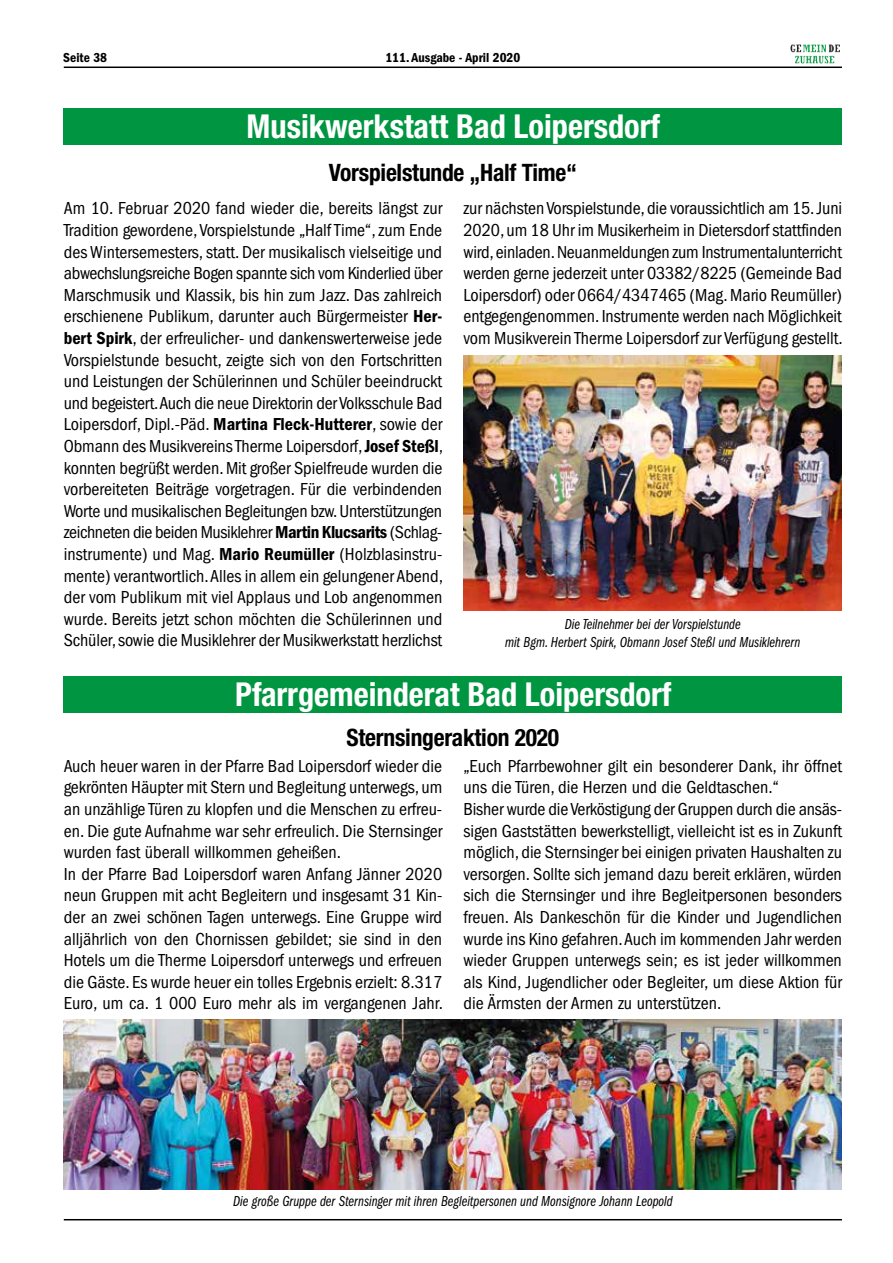
<style>
.page{position:relative;width:893px;height:1263px;background:#fff}
.page>*{position:absolute;margin:0;border:0;box-sizing:border-box;transform-origin:0 0}
.t1{font:700 condensed 33px "Helvetica Neue LT Std";color:#fff}
.t2{font:700 condensed 24px "Helvetica Neue LT Std";letter-spacing:-.01em;color:#000}
.t3{font:condensed 18px/21.6px "ITC Franklin Gothic Std";color:#000}
.t4{font:15px/18px "ITC Franklin Gothic Std Bk Cp It";color:#000;text-align:center}
.t5{font:13.5px "ITC Franklin Gothic Std Dm Cd";color:#000}
.s1{font-family:"ITC Franklin Gothic Std Dm Cd";font-stretch:normal}
</style>
<div class="page">
<hr style="left:64px;top:67px;width:778px;height:1px;background:#000">
<hr style="left:64px;top:1219px;width:778px;height:1px;background:#000">
<img style="left:790px;top:44px;width:50px;height:19px">
<div style="left:64px;top:108px;width:778px;height:36px;background:#009641"></div>
<div style="left:64px;top:676px;width:778px;height:36px;background:#009641"></div>
<img style="left:463px;top:355px;width:379px;height:255px">
<img style="left:64px;top:1020px;width:778px;height:170px">
<p class="t5" style="left:63px;top:50px;width:45px">Seite 38</p>
<p class="t5" style="left:385px;top:50px;width:136px">111. Ausgabe - April 2020</p>
<h1 class="t1" style="left:247px;top:107px;width:415px">Musikwerkstatt Bad Loipersdorf</h1>
<h2 class="t2" style="left:329px;top:158px;width:250px">Vorspielstunde „Half Time“</h2>
<p class="t3" style="left:64px;top:198px;width:381px;text-align:justify">Am 10. Februar 2020 fand wieder die, bereits längst zur Tradition gewordene, Vorspielstunde „Half Time“, zum Ende des Wintersemesters, statt. Der musikalisch vielseitige und abwechslungsreiche Bogen spannte sich vom Kinderlied über Marschmusik und Klassik, bis hin zum Jazz. Das zahlreich erschienene Publikum, darunter auch Bürgermeister <span class="s1">Her&shy;bert Spirk</span>, der erfreulicher- und dankenswerterweise jede Vorspielstunde besucht, zeigte sich von den Fortschritten und Leistungen der Schülerinnen und Schüler beeindruckt und begeistert. Auch die neue Direktorin der Volksschule Bad Loipersdorf, Dipl.-Päd. <span class="s1">Martina Fleck-Hutterer</span>, sowie der Obmann des Musikvereins Therme Loipersdorf, <span class="s1">Josef Steßl</span>, konnten begrüßt werden. Mit großer Spielfreude wurden die vorbereiteten Beiträge vorgetragen. Für die verbindenden Worte und musikalischen Begleitungen bzw. Unterstützungen zeichneten die beiden Musiklehrer <span class="s1">Martin Klucsarits</span> (Schlag&shy;instrumente) und Mag. <span class="s1">Mario Reumüller</span> (Holzblasinstru&shy;mente) verantwortlich. Alles in allem ein gelungener Abend, der vom Publikum mit viel Applaus und Lob angenommen wurde. Bereits jetzt schon möchten die Schülerinnen und Schüler, sowie die Musiklehrer der Musikwerkstatt herzlichst</p>
<p class="t3" style="left:463px;top:198px;width:381px;text-align:justify">zur nächsten Vorspielstunde, die voraussichtlich am 15. Juni 2020, um 18 Uhr im Musikerheim in Dietersdorf stattfinden wird, einladen. Neuanmeldungen zum Instrumentalunterricht werden gerne jederzeit unter 03382/8225 (Gemeinde Bad Loipersdorf) oder 0664/4347465 (Mag. Mario Reumüller) entgegengenommen. Instrumente werden nach Möglichkeit vom Musikverein Therme Loipersdorf zur Verfügung gestellt.</p>
<p class="t4" style="left:505px;top:615px;width:297px">Die Teilnehmer bei der Vorspielstunde<br>mit Bgm. Herbert Spirk, Obmann Josef Steßl und Musiklehrern</p>
<h1 class="t1" style="left:235px;top:674px;width:438px">Pfarrgemeinderat Bad Loipersdorf</h1>
<h2 class="t2" style="left:347px;top:723px;width:214px">Sternsingeraktion 2020</h2>
<p class="t3" style="left:64px;top:755px;width:381px">Auch heuer waren in der Pfarre Bad Loipersdorf wieder die gekrönten Häupter mit Stern und Begleitung unterwegs, um an unzählige Türen zu klopfen und die Menschen zu erfreu&shy;en. Die gute Aufnahme war sehr erfreulich. Die Sternsinger wurden fast überall willkommen geheißen.<br>In der Pfarre Bad Loipersdorf waren Anfang Jänner 2020 neun Gruppen mit acht Begleitern und insgesamt 31 Kin&shy;der an zwei schönen Tagen unterwegs. Eine Gruppe wird alljährlich von den Chornissen gebildet; sie sind in den Hotels um die Therme Loipersdorf unterwegs und erfreuen die Gäste. Es wurde heuer ein tolles Ergebnis erzielt: 8.317<br>Euro, um ca. 1 000 Euro mehr als im vergangenen Jahr.</p>
<p class="t3" style="left:463px;top:755px;width:380px">„Euch Pfarrbewohner gilt ein besonderer Dank, ihr öffnet uns die Türen, die Herzen und die Geldtaschen.“<br>Bisher wurde die Verköstigung der Gruppen durch die ansäs&shy;sigen Gaststätten bewerkstelligt, vielleicht ist es in Zukunft möglich, die Sternsinger bei einigen privaten Haushalten zu versorgen. Sollte sich jemand dazu bereit erklären, würden sich die Sternsinger und ihre Begleitpersonen besonders freuen. Als Dankeschön für die Kinder und Jugendlichen wurde ins Kino gefahren. Auch im kommenden Jahr werden wieder Gruppen unterwegs sein; es ist jeder willkommen als Kind, Jugendlicher oder Begleiter, um diese Aktion für die Ärmsten der Armen zu unterstützen.</p>
<p class="t4" style="left:233px;top:1192px;width:441px">Die große Gruppe der Sternsinger mit ihren Begleitpersonen und Monsignore Johann Leopold</p>
</div>
